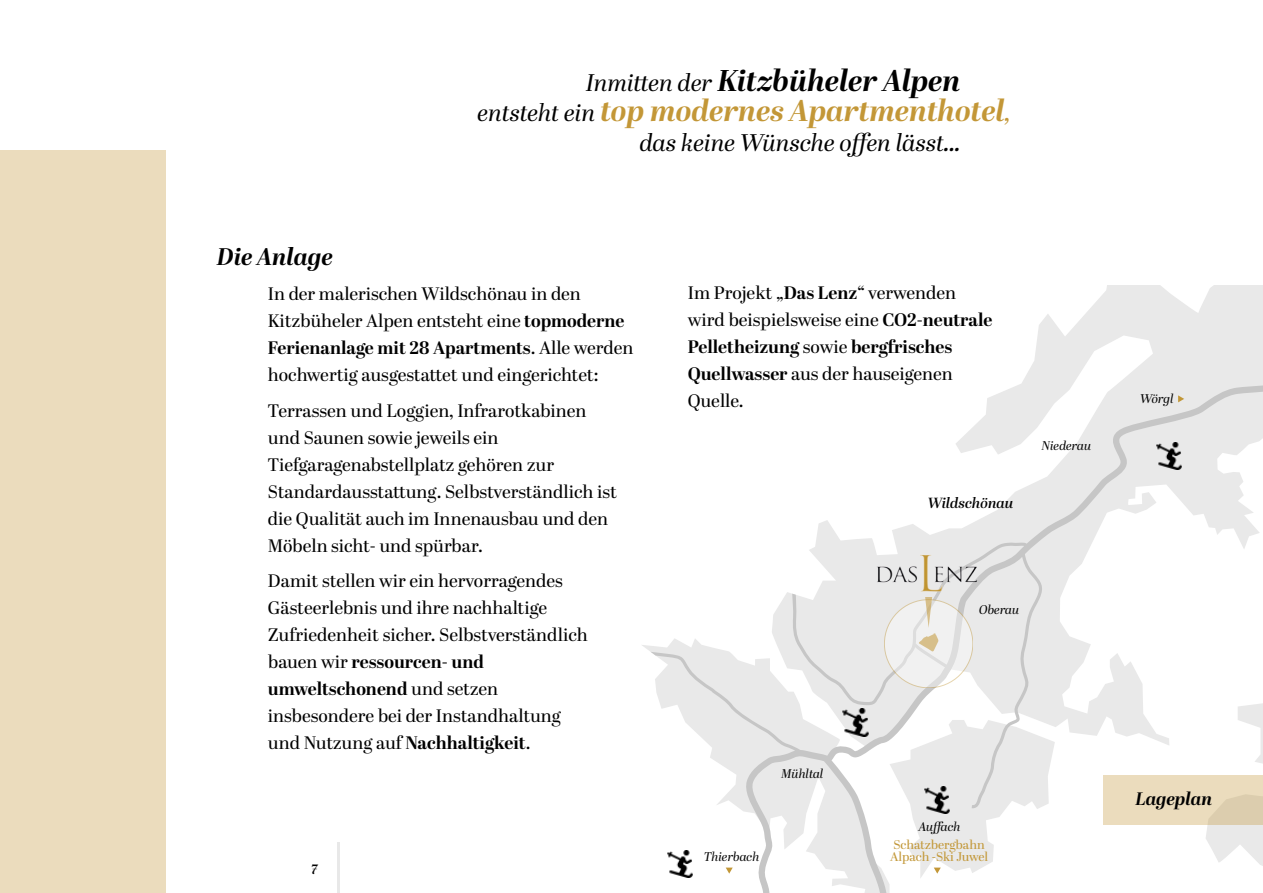
<style>
.page{position:relative;width:1263px;height:893px;background:#fff}
.page>*{position:absolute;margin:0;border:0;box-sizing:border-box;transform-origin:0 0}
.t1{font:italic 700 30px/30px "Abril Display";color:#c39737}
.t2{font:italic 24px "Abril Display";color:#000}
.t3{font:italic 700 24px "Abril Display";letter-spacing:-.005em;color:#000}
.t4{font:18px/27px "Abril Display";color:#000}
.t5{font:italic 700 18px "Abril Display";color:#000}
.t6{font:italic 600 14.7px "Abril Display";color:#000}
.t7{font:italic 600 13.5px "Abril Display";color:#000}
.t8{font:italic 12.6px "Abril Display";letter-spacing:-.005em;color:#000}
.t9{font:12.6px/12.6px "Abril Display";letter-spacing:-.005em;color:#c29737}
.s1{font-weight:400;font-size:24px;color:#000}
.s2{color:#000}
.s3{font-weight:400;font-size:24px}
.s4{font-weight:700}
</style>
<div class="page">
<hr style="left:338px;top:842px;width:2px;height:51px;background:#bababa">
<div style="left:0;top:150px;width:166px;height:743px;background:#ebdcbd"></div>
<svg style="left:1035px;top:285px;width:228px;height:73px;fill:#e9e9e9"></svg>
<svg style="left:650px;top:358px;width:613px;height:535px"></svg>
<img style="left:868px;top:542px;width:119px;height:66px">
<svg style="left:884px;top:600px;width:89px;height:88px;fill:#f1f1f1"></svg>
<svg style="left:919px;top:597px;width:19px;height:54px"></svg>
<div style="left:1103px;top:776px;width:160px;height:49px;background:linear-gradient(to right,#eedfc0,#e3d4b5)"></div>
<img style="left:924px;top:787px;width:27px;height:27px">
<img style="left:1156px;top:443px;width:27px;height:27px">
<img style="left:842px;top:709px;width:27px;height:27px">
<img style="left:667px;top:850px;width:27px;height:27px">
<h1 class="t1" style="left:478px;top:67px;width:534px;text-indent:108px"><span class="s1">Inmitten der</span> <span class="s2">Kitzbüheler Alpen </span><span class="s1">entsteht ein</span> top modernes Apartmenthotel<span class="s3">,</span></h1>
<h2 class="t2" style="left:640px;top:125px;width:322px">das keine Wünsche offen lässt...</h2>
<h2 class="t3" style="left:217px;top:239px;width:117px">Die Anlage</h2>
<p class="t4" style="left:268px;top:281px;width:367px">In der malerischen Wildschönau in den Kitzbüheler Alpen entsteht eine <span class="s4">topmoderne Ferienanlage mit 28 Apartments</span>. Alle werden hochwertig ausgestattet und eingerichtet:</p>
<p class="t4" style="left:268px;top:398px;width:351px">Terrassen und Loggien, Infrarotkabinen und Saunen sowie jeweils ein Tiefgaragenabstellplatz gehören zur Standardausstattung. Selbstverständlich ist die Qualität auch im Innenausbau und den Möbeln sicht- und spürbar.</p>
<p class="t4" style="left:268px;top:568px;width:321px">Damit stellen wir ein hervorragendes Gästeerlebnis und ihre nachhaltige Zufriedenheit sicher. Selbstverständlich bauen wir <span class="s4">ressourcen- und umweltschonend</span> und setzen insbesondere bei der Instandhaltung und Nutzung auf <span class="s4">Nachhaltigkeit</span>.</p>
<p class="t7" style="left:311px;top:860px;width:8px">7</p>
<p class="t4" style="left:688px;top:280px;width:306px">Im Projekt <span class="s4">„Das Lenz“</span> verwenden wird beispielsweise eine <span class="s4">CO2-neutrale<br>Pelletheizung</span> sowie <span class="s4">bergfrisches<br>Quellwasser</span> aus der hauseigenen<br>Quelle.</p>
<p class="t6" style="left:928px;top:492px;width:87px">Wildschönau</p>
<p class="t8" style="left:1041px;top:436px;width:51px">Niederau</p>
<p class="t8" style="left:979px;top:600px;width:42px">Oberau</p>
<p class="t8" style="left:781px;top:765px;width:44px">Mühltal</p>
<p class="t8" style="left:704px;top:848px;width:57px">Thierbach</p>
<p class="t8" style="left:919px;top:818px;width:43px">Auffach</p>
<p class="t9" style="left:890px;top:839px;width:100px">Schatzbergbahn<br>Alpach -Ski Juwel</p>
<p class="t8" style="left:1140px;top:390px;width:35px">Wörgl</p>
<p class="t5" style="left:1135px;top:786px;width:78px">Lageplan</p>
</div>
